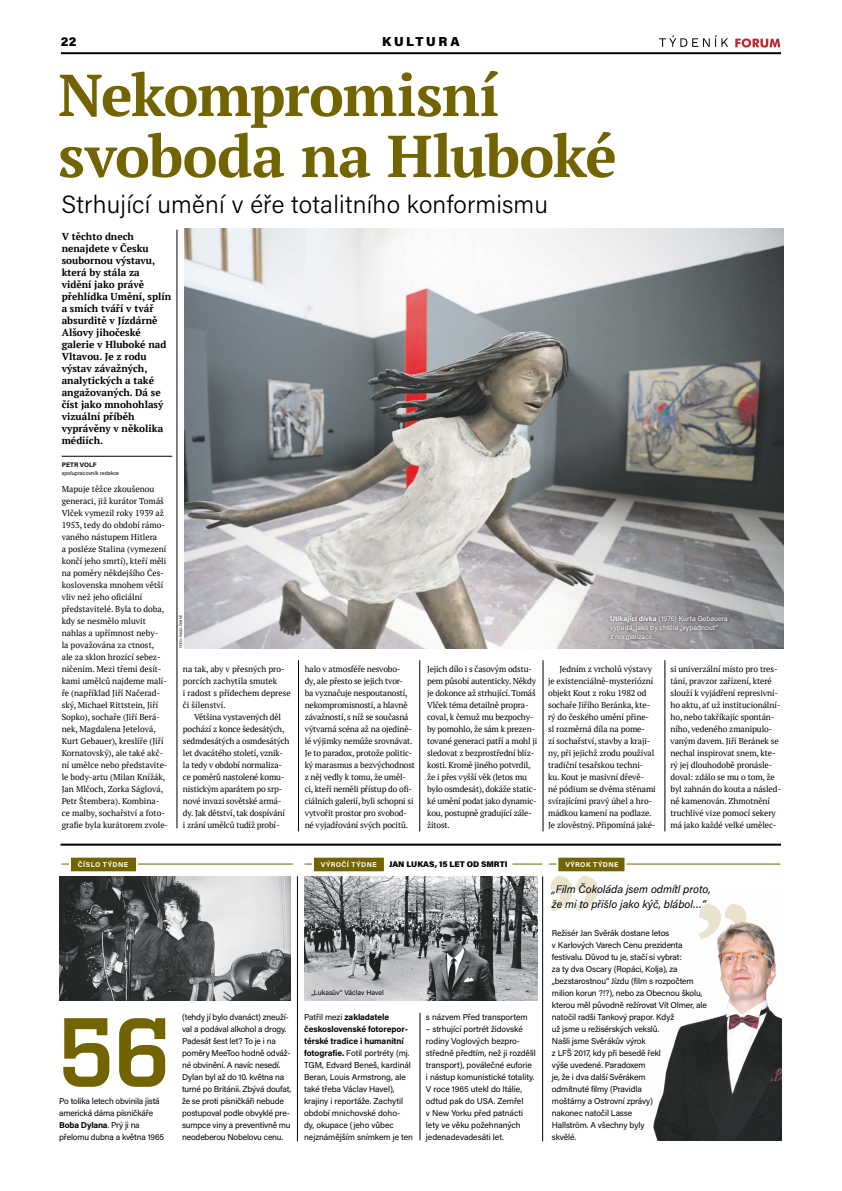
<style>
.page{position:relative;width:842px;height:1191px;background:#fff}
.page>*{position:absolute;margin:0;border:0;box-sizing:border-box;transform-origin:0 0}
.t1{font:700 124.3px "PT Serif";color:#eae4ce}
.t2{font:98px "Vafle Egyptienne";color:#726400}
.t3{font:700 59px/61px "PT Serif";letter-spacing:-.025em;color:#726400}
.t4{font:300 24.8px "Acumin Pro";letter-spacing:.01em;color:#000}
.t5{font:900 13px "Acumin Pro";letter-spacing:.2em;color:#000}
.t6{font:italic 11px/15px "Acumin Pro";color:#000}
.t7{font:700 10px/12px "PT Serif";color:#000}
.t8{font:8.5px/12px "PT Serif";letter-spacing:-.01em;color:#000}
.t9{font:8.5px/12px "Acumin Pro";letter-spacing:-.015em;color:#000}
.t10{font:900 8.2px "Acumin Pro";color:#000}
.t11{font:7px/9px "Acumin Pro";letter-spacing:.005em;color:#fff}
.t12{font:700 7px "Acumin Pro";letter-spacing:.06em;color:#fff}
.t13{font:7px "Acumin Pro";color:#000}
.t14{font:700 6.5px "Acumin Pro";letter-spacing:-.005em;color:#000}
.t15{font:5.5px "Acumin Pro";color:#000}
.t16{font:3.5px "Acumin Pro";color:#000}
.s1{font-weight:700}
</style>
<div class="page">
<hr style="left:61px;top:52px;width:720px;height:2px;background:#000">
<svg style="left:659px;top:35px;width:69px;height:12px"></svg>
<svg style="left:735px;top:38px;width:45px;height:10px"></svg>
<img style="left:305px;top:876px;width:232px;height:124px">
<hr style="left:297px;top:876px;width:1px;height:265px;background:#000">
<hr style="left:542px;top:876px;width:1px;height:265px;background:#000">
<hr style="left:177px;top:230px;width:1px;height:598px;background:#000">
<hr style="left:62px;top:456px;width:110px;height:1px;background:#000">
<hr style="left:543px;top:660px;width:1px;height:171px;background:#000">
<hr style="left:420px;top:660px;width:1px;height:171px;background:#000">
<hr style="left:298px;top:660px;width:1px;height:171px;background:#000">
<hr style="left:665px;top:660px;width:1px;height:171px;background:#000">
<hr style="left:62px;top:863px;width:231px;height:1px;background:#726400">
<div style="left:69px;top:855px;width:69px;height:18px;background:#726400;border:2px solid #fff"></div>
<hr style="left:549px;top:863px;width:231px;height:1px;background:#726400">
<div style="left:556px;top:855px;width:70px;height:18px;background:#726400;border:2px solid #fff"></div>
<hr style="left:420px;top:1012px;width:1px;height:128px;background:#000">
<hr style="left:305px;top:863px;width:31px;height:1px;background:#726400">
<div style="left:312px;top:855px;width:74px;height:18px;background:#726400;border:2px solid #fff"></div>
<hr style="left:60px;top:843px;width:721px;height:2px;background:#000">
<img style="left:654px;top:922px;width:127px;height:218px">
<img style="left:184px;top:228px;width:599px;height:420px">
<img style="left:59px;top:876px;width:231px;height:124px">
<hr style="left:512px;top:863px;width:30px;height:1px;background:#726400">
<div style="left:607px;top:613px;width:123px;height:29px;background:#000;opacity:.75"></div>
<h3 class="t5" style="left:61px;top:33px;width:17px">22</h3>
<h3 class="t5" style="left:382px;top:33px;width:79px">KULTURA</h3>
<h3 class="t3" style="left:58px;top:64px;width:560px">Nekompromisní svoboda na Hluboké</h3>
<h3 class="t4" style="left:62px;top:187px;width:488px">Strhující umění v éře totalitního konformismu</h3>
<p class="t7" style="left:62px;top:230px;width:111px">V těchto dnech nenajdete v Česku soubornou výstavu, která by stála za vidění jako právě přehlídka Umění, splín a smích tváří v tvář absurditě v Jízdárně<br>Alšovy jihočeské galerie v Hluboké nad<br>Vltavou. Je z rodu výstav závažných, analytických a také angažovaných. Dá se číst jako mnohohlasý vizuální příběh vyprávěny v několika médiích.</p>
<p class="t14" style="left:62px;top:460px;width:36px">PETR VOLF</p>
<p class="t15" style="left:62px;top:469px;width:59px">spolupracovník redakce</p>
<p class="t8" style="left:62px;top:483px;width:108px">Mapuje těžce zkoušenou generaci, již kurátor Tomáš<br>Vlček vymezil roky 1939 až<br>1953, tedy do období rámo&shy;vaného nástupem Hitlera<br>a posléze Stalina (vymezení končí jeho smrtí), kteří měli na poměry někdejšího Čes&shy;koslovenska mnohem větší vliv než jeho oficiální představitelé. Byla to doba, kdy se nesmělo mluvit nahlas a upřímnost neby-<br>la považována za ctnost,<br>ale za sklon hrozící sebez&shy;ničením. Mezi třemi desít&shy;kami umělců najdeme malí&shy;ře (například Jiří Načerad&shy;ský, Michael Rittstein, Jiří<br>Sopko), sochaře (Jiří Berá&shy;nek, Magdalena Jetelová,<br>Kurt Gebauer), kreslíře (Jiří<br>Kornatovský), ale také akč&shy;ní umělce nebo představite&shy;le body-artu (Milan Knížák,<br>Jan Mlčoch, Zorka Ságlová,<br>Petr Štembera). Kombina&shy;ce malby, sochařství a foto&shy;grafie byla kurátorem zvole-</p>
<p class="t16" style="left:179px;top:648px;width:35px;rotate:-90deg">FOTO: PAVEL ČERNÝ</p>
<p class="t11" style="left:610px;top:614px;width:119px"><span class="s1">Utíkající dívka</span> (1976) Kurta Gebauera vypadá, jako by chtěla „vypadnout“<br>z normalizace.</p>
<p class="t8" style="left:183px;top:663px;width:109px">na tak, aby v přesných pro&shy;porcích zachytila smutek<br>i radost s přídechem deprese či šílenství.</p>
<p class="t8" style="left:183px;top:711px;width:108px;text-indent:11px">Většina vystavených děl pochází z konce šedesátých, sedmdesátých a osmdesátých let dvacátého století, vznik&shy;la tedy v období normaliza&shy;ce poměrů nastolené komu&shy;nistickým aparátem po srp&shy;nové invazi sovětské armá&shy;dy. Jak dětství, tak dospívání i zrání umělců tudíž probí-</p>
<p class="t8" style="left:427px;top:663px;width:112px">Jejich dílo i s časovým odstu&shy;pem působí autenticky. Někdy je dokonce až strhující. Tomáš<br>Vlček téma detailně propra&shy;coval, k čemuž mu bezpochy&shy;by pomohlo, že sám k prezen&shy;tované generaci patří a mohl ji sledovat z bezprostřední blíz&shy;kosti. Kromě jiného potvrdil, že i přes vyšší věk (letos mu bylo osmdesát), dokáže static&shy;ké umění podat jako dynamic&shy;kou, postupně gradující zále&shy;žitost.</p>
<p class="t8" style="left:548px;top:663px;width:109px;text-indent:11px">Jedním z vrcholů výstavy je existenciálně-mysteriózní objekt Kout z roku 1982 od sochaře Jiřího Beránka, kte&shy;rý do českého umění přine&shy;sl rozměrná díla na pome-<br>zí sochařství, stavby a kraji&shy;ny, při jejichž zrodu používal tradiční tesařskou techni&shy;ku. Kout je masivní dřevě-<br>né pódium se dvěma stěnami svírajícími pravý úhel a hro&shy;mádkou kamení na podlaze.<br>Je zlověstný. Připomíná jaké-</p>
<p class="t8" style="left:670px;top:663px;width:112px">si univerzální místo pro tres&shy;tání, pravzor zařízení, které slouží k vyjádření represivní&shy;ho aktu, ať už institucionální&shy;ho, nebo takříkajíc spontán&shy;ního, vedeného zmanipulo&shy;vaným davem. Jiří Beránek se nechal inspirovat snem, kte&shy;rý jej dlouhodobě pronásle&shy;doval: zdálo se mu o tom, že byl zahnán do kouta a násled&shy;ně kamenován. Zhmotnění truchlivé vize pomocí sekery má jako každé velké umělec-</p>
<p class="t8" style="left:305px;top:663px;width:112px">halo v atmosféře nesvobo-<br>dy, ale přesto se jejich tvor-<br>ba vyznačuje nespoutaností, nekompromisností, a hlavně závažností, s níž se současná výtvarná scéna až na ojedině&shy;lé výjimky nemůže srovnávat.<br>Je to paradox, protože politic&shy;ký marasmus a bezvýchodnost z něj vedly k tomu, že uměl&shy;ci, kteří neměli přístup do ofi&shy;ciálních galerií, byli schopni si vytvořit prostor pro svobod&shy;né vyjadřování svých pocitů.</p>
<p class="t12" style="left:78px;top:859px;width:52px">ČÍSLO TÝDNE</p>
<h2 class="t2" style="left:57px;top:995px;width:114px">56</h2>
<p class="t9" style="left:59px;top:1095px;width:106px">Po tolika letech obvinila jistá americká dáma písničkáře<br><span class="s1">Boba Dylana</span>. Prý ji na přelomu dubna a května 1965</p>
<p class="t12" style="left:321px;top:859px;width:57px">VÝROČÍ TÝDNE</p>
<p class="t10" style="left:389px;top:858px;width:120px">JAN LUKAS, 15 LET OD SMRTI</p>
<p class="t9" style="left:182px;top:1011px;width:111px">(tehdy jí bylo dvanáct) zneuží&shy;val a podával alkohol a drogy.<br>Padesát šest let? To je i na poměry MeeToo hodně odváž&shy;né obvinění. A navíc nesedí.<br>Dylan byl až do 10. května na turné po Británii. Zbývá doufat, že se proti písničkáři nebude postupoval podle obvyklé pre&shy;sumpce viny a preventivně mu neodeberou Nobelovu cenu.</p>
<p class="t13" style="left:311px;top:988px;width:74px">„Lukasův“ Václav Havel</p>
<p class="t9" style="left:304px;top:1011px;width:110px">Patřil mezi <span class="s1">zakladatele československé fotorepor&shy;térské tradice i humanitní fotografie.</span> Fotil portréty (mj.<br>TGM, Edvard Beneš, kardinál<br>Beran, Louis Armstrong, ale také třeba Václav Havel), krajiny i reportáže. Zachytil období mnichovské doho-<br>dy, okupace (jeho vůbec nejznámějším snímkem je ten</p>
<p class="t9" style="left:426px;top:1011px;width:103px">s názvem Před transportem</p>
<p class="t9" style="left:426px;top:1023px;width:111px">– strhující portrét židovské rodiny Voglových bezpro&shy;středně předtím, než ji rozdělil transport), poválečné euforie i nástup komunistické totality.<br>V roce 1965 utekl do Itálie, odtud pak do USA. Zemřel<br>v New Yorku před patnácti lety ve věku požehnaných jedenadevadesáti let.</p>
<p class="t12" style="left:565px;top:859px;width:55px">VÝROK TÝDNE</p>
<p class="t6" style="left:552px;top:881px;width:160px">„Film Čokoláda jsem odmítl proto, že mi to přišlo jako kýč, blábol…“</p>
<h1 class="t1" style="left:542px;top:851px;width:214px">” ”</h1>
<p class="t9" style="left:552px;top:927px;width:156px">Režisér Jan Svěrák dostane letos<br>v Karlových Varech Cenu prezidenta festivalu. Důvod tu je, stačí si vybrat:<br>za ty dva Oscary (Ropáci, Kolja), za „bezstarostnou“ Jízdu (film s rozpočtem milion korun ?!?), nebo za Obecnou školu, kterou měl původně režírovat Vít Olmer, ale natočil radši Tankový prapor. Když<br>už jsme u režisérských vekslů.<br>Našli jsme Svěrákův výrok<br>z LFŠ 2017, kdy při besedě řekl<br>výše uvedené. Paradoxem<br>je, že i dva další Svěrákem<br>odmítnuté filmy (Pravidla<br>moštárny a Ostrovní zprávy)<br>nakonec natočil Lasse<br>Hallström. A všechny byly<br>skvělé.</p>
</div>
